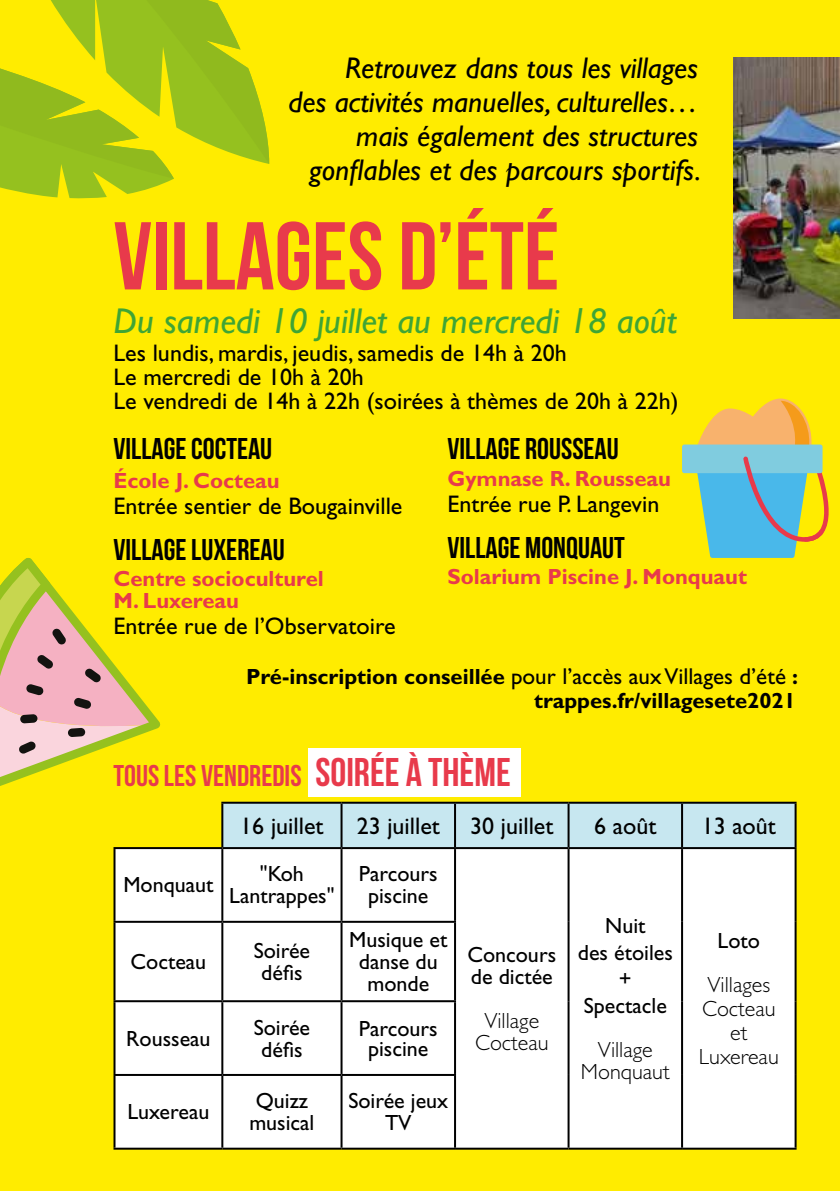
<style>
.page{position:relative;width:840px;height:1191px;background:#fff}
.page>*{position:absolute;margin:0;border:0;box-sizing:border-box;transform-origin:0 0}
.t1{font:700 96px "Bebas Neue";color:#e83a4b}
.t2{font:italic 36px "Gill Sans Std";color:#3fa535}
.t3{font:italic 30px/34px "Gill Sans Std";color:#000;text-align:right}
.t4{font:30px "Bebas Neue";color:#000}
.t5{font:30px "Bebas Neue";color:#e83a4b}
.t6{font:24px/24px "Gill Sans Std";color:#000}
.t7{font:23px "Gill Sans Std";color:#000}
.t8{font:22px/22px "Gill Sans Std";color:#000;text-align:center}
.t9{font:700 22px/22px "Gill Sans Std";color:#e83a4b}
.t10{font:300 22px/24px "Gill Sans Std";color:#000;text-align:center}
.t11{font:700 22px "Gill Sans Std";color:#000}
.s1{font-weight:700;font-size:22px}
.s2{font-weight:700;font-size:40px}
</style>
<div class="page">
<div style="left:0;top:0;width:839px;height:1191px;background:#ffec00"></div>
<hr style="left:839px;top:0;width:1px;height:1191px;background:#ffec00">
<img style="left:733px;top:58px;width:106px;height:260px">
<div style="left:308px;top:748px;width:212px;height:48px;background:#fff"></div>
<div style="left:223px;top:803px;width:571px;height:44px;background:#c7e7f0"></div>
<div style="left:115px;top:849px;width:679px;height:298px;background:#fff"></div>
<hr style="left:221px;top:801px;width:120px;height:2px;background:#000">
<hr style="left:221px;top:803px;width:2px;height:44px;background:#000">
<hr style="left:341px;top:801px;width:114px;height:2px;background:#000">
<hr style="left:340px;top:803px;width:2px;height:44px;background:#000">
<hr style="left:455px;top:801px;width:113px;height:2px;background:#000">
<hr style="left:454px;top:803px;width:2px;height:44px;background:#000">
<hr style="left:568px;top:801px;width:113px;height:2px;background:#000">
<hr style="left:567px;top:803px;width:2px;height:44px;background:#000">
<hr style="left:681px;top:801px;width:115px;height:2px;background:#000">
<hr style="left:680px;top:803px;width:2px;height:44px;background:#000">
<hr style="left:794px;top:803px;width:2px;height:44px;background:#000">
<hr style="left:113px;top:847px;width:109px;height:2px;background:#000">
<hr style="left:113px;top:849px;width:2px;height:71px;background:#000">
<hr style="left:222px;top:847px;width:119px;height:2px;background:#000">
<hr style="left:221px;top:849px;width:2px;height:71px;background:#000">
<hr style="left:341px;top:847px;width:114px;height:2px;background:#000">
<hr style="left:340px;top:849px;width:2px;height:71px;background:#000">
<hr style="left:455px;top:847px;width:113px;height:2px;background:#000">
<hr style="left:454px;top:849px;width:2px;height:71px;background:#000">
<hr style="left:568px;top:847px;width:113px;height:2px;background:#000">
<hr style="left:567px;top:849px;width:2px;height:72px;background:#000">
<hr style="left:681px;top:847px;width:115px;height:2px;background:#000">
<hr style="left:680px;top:849px;width:2px;height:72px;background:#000">
<hr style="left:794px;top:849px;width:2px;height:72px;background:#000">
<hr style="left:113px;top:920px;width:109px;height:2px;background:#000">
<hr style="left:113px;top:922px;width:2px;height:78px;background:#000">
<hr style="left:222px;top:920px;width:119px;height:2px;background:#000">
<hr style="left:221px;top:922px;width:2px;height:78px;background:#000">
<hr style="left:341px;top:920px;width:115px;height:2px;background:#000">
<hr style="left:340px;top:922px;width:2px;height:78px;background:#000">
<hr style="left:454px;top:922px;width:2px;height:78px;background:#000">
<hr style="left:567px;top:921px;width:2px;height:80px;background:#000">
<hr style="left:680px;top:921px;width:2px;height:80px;background:#000">
<hr style="left:794px;top:921px;width:2px;height:80px;background:#000">
<hr style="left:113px;top:1000px;width:109px;height:2px;background:#000">
<hr style="left:113px;top:1002px;width:2px;height:72px;background:#000">
<hr style="left:222px;top:1000px;width:119px;height:2px;background:#000">
<hr style="left:221px;top:1002px;width:2px;height:72px;background:#000">
<hr style="left:341px;top:1000px;width:115px;height:2px;background:#000">
<hr style="left:340px;top:1002px;width:2px;height:72px;background:#000">
<hr style="left:454px;top:1002px;width:2px;height:72px;background:#000">
<hr style="left:567px;top:1001px;width:2px;height:74px;background:#000">
<hr style="left:680px;top:1001px;width:2px;height:74px;background:#000">
<hr style="left:794px;top:1001px;width:2px;height:74px;background:#000">
<hr style="left:113px;top:1074px;width:109px;height:2px;background:#000">
<hr style="left:113px;top:1076px;width:2px;height:71px;background:#000">
<hr style="left:567px;top:1075px;width:2px;height:72px;background:#000">
<hr style="left:680px;top:1075px;width:2px;height:72px;background:#000">
<hr style="left:794px;top:1075px;width:2px;height:72px;background:#000">
<hr style="left:113px;top:1147px;width:109px;height:2px;background:#000">
<hr style="left:455px;top:1147px;width:113px;height:2px;background:#000">
<hr style="left:568px;top:1147px;width:113px;height:2px;background:#000">
<hr style="left:222px;top:1074px;width:119px;height:2px;background:#000">
<hr style="left:221px;top:1076px;width:2px;height:71px;background:#000">
<hr style="left:341px;top:1074px;width:115px;height:2px;background:#000">
<hr style="left:340px;top:1076px;width:2px;height:71px;background:#000">
<hr style="left:454px;top:1076px;width:2px;height:71px;background:#000">
<hr style="left:222px;top:1147px;width:119px;height:2px;background:#000">
<hr style="left:341px;top:1147px;width:114px;height:2px;background:#000">
<hr style="left:681px;top:1147px;width:115px;height:2px;background:#000">
<svg style="left:0;top:558px;width:160px;height:228px"></svg>
<div style="left:681px;top:444px;width:141px;height:29px;background:#80ccdf;border-radius:2px"></div>
<svg style="left:696px;top:398px;width:133px;height:160px"></svg>
<svg style="left:0;top:0;width:269px;height:198px"></svg>
<p class="t3" style="left:288px;top:51px;width:414px">Retrouvez dans tous les villages<br>des activités manuelles, culturelles… mais également des structures gonflables et des parcours sportifs.</p>
<h1 class="t1" style="left:113px;top:203px;width:447px">VILLAGES D’ÉTÉ</h1>
<h2 class="t2" style="left:113px;top:300px;width:564px">Du samedi 10 juillet au mercredi 18 août</h2>
<p class="t6" style="left:113px;top:341px;width:566px">Les lundis, mardis, jeudis, samedis de 14h à 20h<br>Le mercredi de 10h à 20h<br>Le vendredi de 14h à 22h (soirées à thèmes de 20h à 22h)</p>
<p class="t4" style="left:113px;top:432px;width:160px">VILLAGE COCTEAU</p>
<p class="t9" style="left:113px;top:469px;width:168px">École J. Cocteau</p>
<p class="t6" style="left:113px;top:494px;width:290px">Entrée sentier de Bougainville</p>
<p class="t4" style="left:113px;top:533px;width:172px">VILLAGE LUXEREAU</p>
<p class="t9" style="left:113px;top:568px;width:212px">Centre socioculturel<br>M. Luxereau</p>
<p class="t6" style="left:113px;top:614px;width:283px">Entrée rue de l’Observatoire</p>
<p class="t4" style="left:447px;top:432px;width:173px">VILLAGE ROUSSEAU</p>
<p class="t9" style="left:447px;top:467px;width:225px">Gymnase R. Rousseau</p>
<p class="t6" style="left:447px;top:492px;width:213px">Entrée rue P. Langevin</p>
<p class="t4" style="left:447px;top:531px;width:179px">VILLAGE MONQUAUT</p>
<p class="t9" style="left:447px;top:565px;width:301px">Solarium Piscine J. Monquaut</p>
<p class="t7" style="left:246px;top:662px;width:553px"><span class="s1">Pré-inscription conseillée</span> pour l’accès aux Villages d’été <span class="s1">:</span></p>
<p class="t11" style="left:534px;top:687px;width:263px">trappes.fr/villagesete2021</p>
<p class="t5" style="left:113px;top:759px;width:398px">TOUS LES VENDREDIS <span class="s2">SOIRÉE À THÈME</span></p>
<p class="t6" style="left:240px;top:813px;width:85px">16 juillet</p>
<p class="t6" style="left:356px;top:813px;width:85px">23 juillet</p>
<p class="t6" style="left:470px;top:813px;width:85px">30 juillet</p>
<p class="t6" style="left:594px;top:813px;width:64px">6 août</p>
<p class="t6" style="left:701px;top:813px;width:76px">13 août</p>
<p class="t8" style="left:123px;top:874px;width:92px">Monquaut</p>
<p class="t8" style="left:229px;top:863px;width:107px">"Koh<br>Lantrappes"</p>
<p class="t8" style="left:358px;top:863px;width:80px">Parcours piscine</p>
<p class="t8" style="left:467px;top:943px;width:90px;text-align:left">Concours de dictée</p>
<p class="t10" style="left:475px;top:1009px;width:75px;line-height:22px">Village<br>Cocteau</p>
<p class="t8" style="left:577px;top:912px;width:96px;line-height:26.4px">Nuit<br>des étoiles +<br>Spectacle</p>
<p class="t10" style="left:580px;top:1038px;width:90px;line-height:22px">Village<br>Monquaut</p>
<p class="t8" style="left:130px;top:950px;width:77px">Cocteau</p>
<p class="t8" style="left:253px;top:939px;width:58px">Soirée défis</p>
<p class="t8" style="left:349px;top:928px;width:99px">Musique et danse du monde</p>
<p class="t8" style="left:126px;top:1027px;width:86px">Rousseau</p>
<p class="t8" style="left:253px;top:1016px;width:58px">Soirée défis</p>
<p class="t8" style="left:358px;top:1018px;width:80px;line-height:20px">Parcours piscine</p>
<p class="t8" style="left:717px;top:929px;width:44px">Loto</p>
<p class="t10" style="left:698px;top:972px;width:81px">Villages<br>Cocteau et<br>Luxereau</p>
<p class="t8" style="left:127px;top:1101px;width:83px">Luxereau</p>
<p class="t8" style="left:249px;top:1090px;width:66px;text-align:left">Quizz musical</p>
<p class="t8" style="left:348px;top:1090px;width:101px">Soirée jeux<br>TV</p>
</div>
